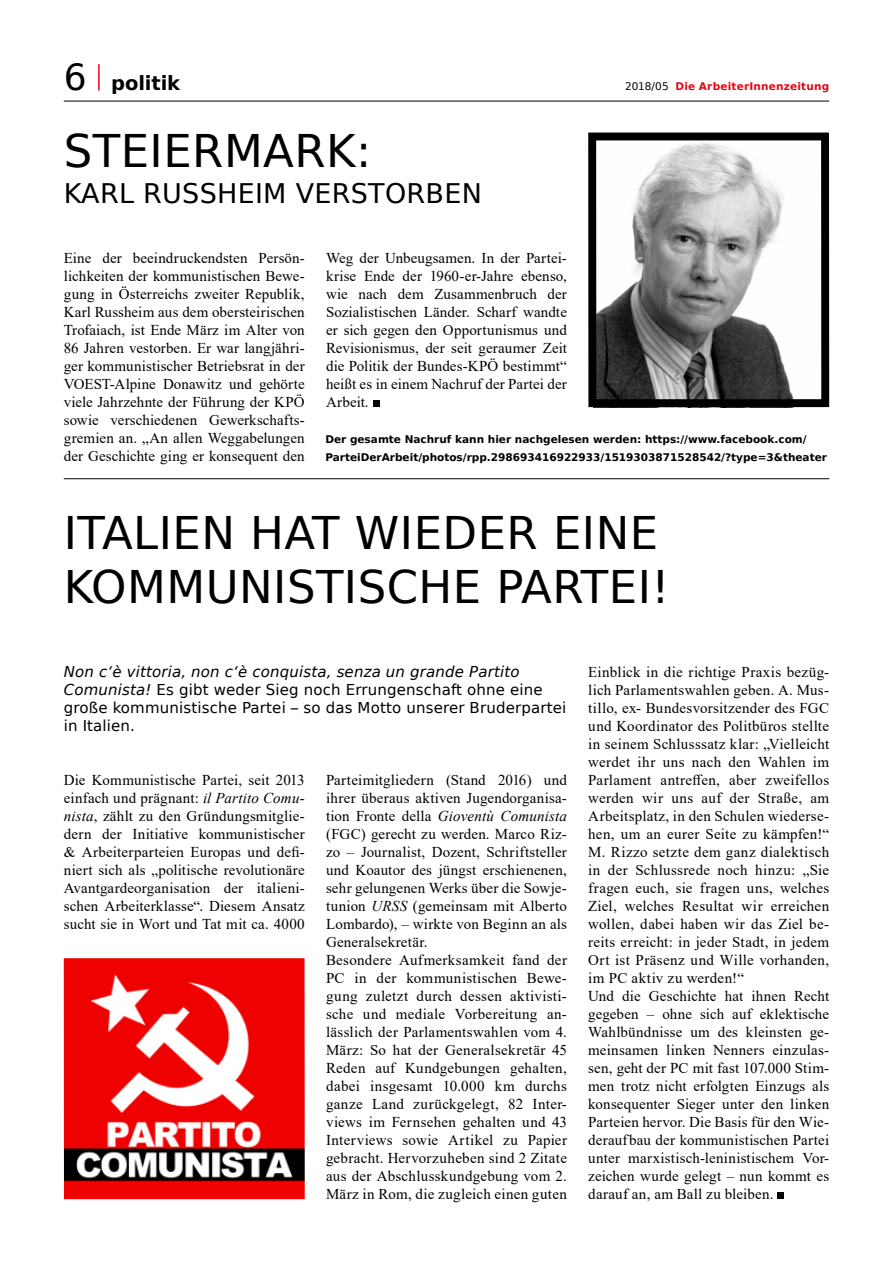
<style>
.page{position:relative;width:893px;height:1263px;background:#fff}
.page>*{position:absolute;margin:0;border:0;box-sizing:border-box;transform-origin:0 0}
.t1{font:45px/54px "Bitstream Vera Sans";letter-spacing:.01em;color:#000}
.t2{font:27px "Bitstream Vera Sans";letter-spacing:.01em;color:#000}
.t3{font:700 19.5px "Bitstream Vera Sans";letter-spacing:-.005em;color:#000}
.t4{font:15px/18px "Times New Roman";letter-spacing:.015em;color:#000;text-align:justify}
.t5{font:15px/18px "Bitstream Vera Sans";letter-spacing:.01em;color:#000}
.t6{font:700 10.5px/18px "Bitstream Vera Sans";color:#000}
.t7{font:700 10.5px "Bitstream Vera Sans";letter-spacing:.02em;color:#e30613}
.s1{font-weight:400;font-size:36px}
.s2{font-weight:400;color:#000}
.s3{font-style:italic}
</style>
<div class="page">
<hr style="left:98px;top:64px;width:2px;height:26px;background:#e30613">
<hr style="left:64px;top:101px;width:765px;height:1px;background:#000">
<div style="left:777px;top:1192px;width:7px;height:7px;background:#000"></div>
<img style="left:64px;top:958px;width:241px;height:241px">
<svg style="left:588px;top:132px;width:242px;height:276px"></svg>
<div style="left:373px;top:400px;width:7px;height:7px;background:#000"></div>
<hr style="left:64px;top:478px;width:765px;height:1px;background:#000">
<h3 class="t3" style="left:64px;top:72px;width:118px"><span class="s1">6</span> politik</h3>
<h1 class="t1" style="left:64px;top:124px;width:309px">STEIERMARK:</h1>
<h2 class="t2" style="left:64px;top:178px;width:420px">KARL RUSSHEIM VERSTORBEN</h2>
<p class="t7" style="left:625px;top:81px;width:206px"><span class="s2">2018/05</span> Die ArbeiterInnenzeitung</p>
<p class="t4" style="left:64px;top:249px;width:242px">Eine der beeindruckendsten Persön&shy;lichkeiten der kommunistischen Bewe&shy;gung in Österreichs zweiter Republik, Karl Russheim aus dem obersteirischen Trofaiach, ist Ende März im Alter von 86 Jahren vestorben. Er war langjähri&shy;ger kommunistischer Betriebsrat in der VOEST-Alpine Donawitz und gehörte viele Jahrzehnte der Führung der KPÖ sowie verschiedenen Gewerkschafts&shy;gremien an. „An allen Weggabelungen der Geschichte ging er konsequent den</p>
<p class="t4" style="left:326px;top:249px;width:242px">Weg der Unbeugsamen. In der Partei&shy;krise Ende der 1960-er-Jahre ebenso, wie nach dem Zusammenbruch der Sozialistischen Länder. Scharf wandte er sich gegen den Opportunismus und Revisionismus, der seit geraumer Zeit die Politik der Bundes-KPÖ bestimmt“ heißt es in einem Nachruf der Partei der Arbeit.</p>
<p class="t6" style="left:325px;top:430px;width:503px">Der gesamte Nachruf kann hier nachgelesen werden: https://www.facebook.com/<br>ParteiDerArbeit/photos/rpp.298693416922933/1519303871528542/?type=3&amp;theater</p>
<h1 class="t1" style="left:64px;top:507px;width:607px">ITALIEN HAT WIEDER EINE<br>KOMMUNISTISCHE PARTEI!</h1>
<p class="t5" style="left:64px;top:663px;width:504px"><span class="s3">Non c‘è vittoria, non c‘è conquista, senza un grande Partito Comunista!</span> Es gibt weder Sieg noch Errungenschaft ohne eine große kommunistische Partei – so das Motto unserer Bruderpartei in Italien.</p>
<p class="t4" style="left:64px;top:771px;width:242px">Die Kommunistische Partei, seit 2013 einfach und prägnant: <span class="s3">il Partito Comu&shy;nista</span>, zählt zu den Gründungsmitglie&shy;dern der Initiative kommunistischer &amp; Arbeiterparteien Europas und defi&shy;niert sich als „politische revolutionäre Avantgardeorganisation der italieni&shy;schen Arbeiterklasse“. Diesem Ansatz sucht sie in Wort und Tat mit ca. 4000</p>
<p class="t4" style="left:326px;top:771px;width:242px;text-align:left">Parteimitgliedern (Stand 2016) und ihrer überaus aktiven Jugendorganisa&shy;tion Fronte della <span class="s3">Gioventù Comunista </span>(FGC) gerecht zu werden. Marco Riz&shy;zo – Journalist, Dozent, Schriftsteller und Koautor des jüngst erschienenen, sehr gelungenen Werks über die Sowje&shy;tunion <span class="s3">URSS</span> (gemeinsam mit Alberto Lombardo), – wirkte von Beginn an als Generalsekretär.<br>Besondere Aufmerksamkeit fand der PC in der kommunistischen Bewe&shy;gung zuletzt durch dessen aktivisti&shy;sche und mediale Vorbereitung an&shy;lässlich der Parlamentswahlen vom 4.<br>März: So hat der Generalsekretär 45<br>Reden auf Kundgebungen gehalten, dabei insgesamt 10.000 km durchs ganze Land zurückgelegt, 82 Inter&shy;views im Fernsehen gehalten und 43<br>Interviews sowie Artikel zu Papier gebracht. Hervorzuheben sind 2 Zitate aus der Abschlusskundgebung vom 2.<br>März in Rom, die zugleich einen guten</p>
<p class="t4" style="left:588px;top:663px;width:242px;text-align:left">Einblick in die richtige Praxis bezüg&shy;lich Parlamentswahlen geben. A. Mus&shy;tillo, ex- Bundesvorsitzender des FGC und Koordinator des Politbüros stellte in seinem Schlusssatz klar: „Vielleicht werdet ihr uns nach den Wahlen im Parlament antreffen, aber zweifellos werden wir uns auf der Straße, am Arbeitsplatz, in den Schulen wiederse&shy;hen, um an eurer Seite zu kämpfen!“ M. Rizzo setzte dem ganz dialektisch in der Schlussrede noch hinzu: „Sie fragen euch, sie fragen uns, welches Ziel, welches Resultat wir erreichen wollen, dabei haben wir das Ziel be&shy;reits erreicht: in jeder Stadt, in jedem Ort ist Präsenz und Wille vorhanden, im PC aktiv zu werden!“<br>Und die Geschichte hat ihnen Recht gegeben – ohne sich auf eklektische Wahlbündnisse um des kleinsten ge&shy;meinsamen linken Nenners einzulas&shy;sen, geht der PC mit fast 107.000 Stim&shy;men trotz nicht erfolgten Einzugs als konsequenter Sieger unter den linken Parteien hervor. Die Basis für den Wie&shy;deraufbau der kommunistischen Partei unter marxistisch-leninistischem Vor&shy;zeichen wurde gelegt – nun kommt es darauf an, am Ball zu bleiben.</p>
</div>
